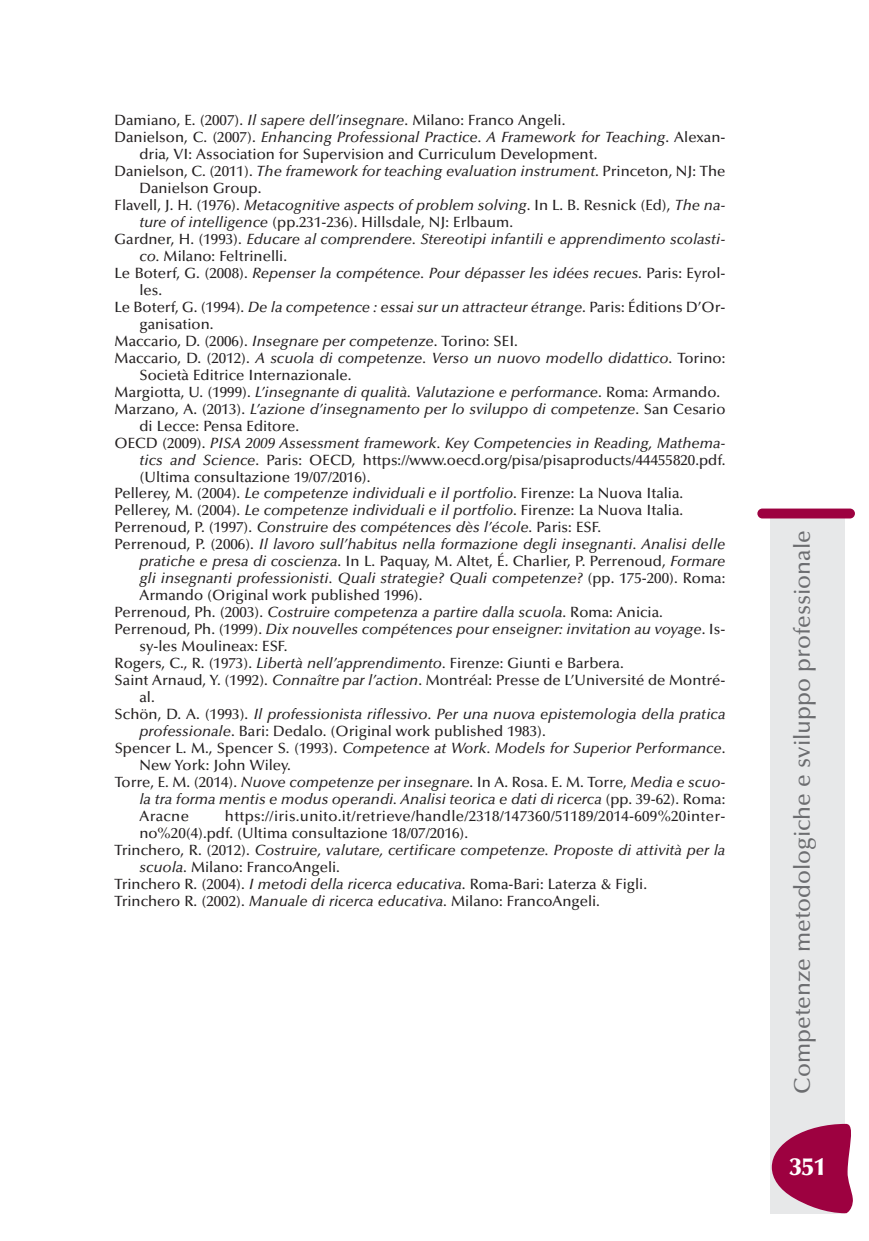
<style>
.page{position:relative;width:869px;height:1241px;background:#fff}
.page>*{position:absolute;margin:0;border:0;box-sizing:border-box;transform-origin:0 0}
.t1{font:900 24.5px "Optima";color:#fff}
.t2{font:500 22.75px "Optima";color:#6c6d70}
.t3{font:italic 500 14.88px "Optima";color:#231f20}
.t4{font:500 14.88px "Optima";color:#231f20}
.t5{font:500 14.88px "Optima";letter-spacing:.02em;color:#231f20}
.s1{font-style:italic}
.s2{font-style:normal}
</style>
<div class="page">
<div style="left:770px;top:516px;width:74px;height:697px;background:#e7e8e9"></div>
<div style="left:757px;top:508px;width:97px;height:10px;background:#9d0140;border-radius:5px"></div>
<svg style="left:771px;top:1123px;width:82px;height:89px"></svg>
<p class="t4" style="left:115px;top:114px;width:452px">Damiano, E. (2007). <span class="s1">Il sapere dell’insegnare</span>. Milano: Franco Angeli.</p>
<p class="t3" style="left:115px;top:131px;width:612px"><span class="s2">Danielson, C. (2007).</span> Enhancing Professional Practice. A Framework for Teaching<span class="s2">. Alexan-</span></p>
<p class="t4" style="left:139px;top:148px;width:459px">dria, VI: Association for Supervision and Curriculum Development.</p>
<p class="t3" style="left:115px;top:165px;width:612px"><span class="s2">Danielson, C. (2011).</span> The framework for teaching evaluation instrument<span class="s2">. Princeton, NJ: The</span></p>
<p class="t4" style="left:139px;top:182px;width:123px">Danielson Group.</p>
<p class="t3" style="left:115px;top:199px;width:612px"><span class="s2">Flavell, J. H. (1976).</span> Metacognitive aspects of problem solving<span class="s2">. In L. B. Resnick (Ed),</span> The na-</p>
<p class="t4" style="left:139px;top:216px;width:375px"><span class="s1">ture of intelligence</span> (pp.231-236). Hillsdale, NJ: Erlbaum.</p>
<p class="t3" style="left:115px;top:233px;width:612px"><span class="s2">Gardner, H. (1993).</span> Educare al comprendere. Stereotipi infantili e apprendimento scolasti-</p>
<p class="t4" style="left:139px;top:250px;width:149px"><span class="s1">co.</span> Milano: Feltrinelli.</p>
<p class="t3" style="left:115px;top:267px;width:612px"><span class="s2">Le Boterf, G. (2008).</span> Repenser la compétence. Pour dépasser les idées recues<span class="s2">. Paris: Eyrol-</span></p>
<p class="t4" style="left:139px;top:284px;width:24px">les.</p>
<p class="t3" style="left:115px;top:301px;width:612px"><span class="s2">Le Boterf, G. (1994).</span> De la competence : essai sur un attracteur étrange<span class="s2">. Paris: Éditions D’Or-</span></p>
<p class="t4" style="left:139px;top:318px;width:75px">ganisation.</p>
<p class="t4" style="left:115px;top:335px;width:404px">Maccario, D. (2006). <span class="s1">Insegnare per competenze</span>. Torino: SEI.</p>
<p class="t3" style="left:115px;top:352px;width:612px"><span class="s2">Maccario, D. (2012).</span> A scuola di competenze. Verso un nuovo modello didattico<span class="s2">. Torino:</span></p>
<p class="t4" style="left:139px;top:369px;width:213px">Società Editrice Internazionale.</p>
<p class="t3" style="left:115px;top:386px;width:606px"><span class="s2">Margiotta, U. (1999).</span> L’insegnante di qualità. Valutazione e performance<span class="s2">. Roma: Armando.</span></p>
<p class="t3" style="left:115px;top:403px;width:612px"><span class="s2">Marzano, A. (2013).</span> L’azione d’insegnamento per lo sviluppo di competenze<span class="s2">. San Cesario</span></p>
<p class="t4" style="left:139px;top:420px;width:161px">di Lecce: Pensa Editore.</p>
<p class="t3" style="left:115px;top:436px;width:612px"><span class="s2">OECD (2009).</span> PISA 2009 Assessment framework. Key Competencies in Reading, Mathema-</p>
<p class="t4" style="left:139px;top:453px;width:587px"><span class="s1">tics and Science</span>. Paris: OECD, https://www.oecd.org/pisa/pisaproducts/44455820.pdf.</p>
<p class="t4" style="left:139px;top:470px;width:232px">(Ultima consultazione 19/07/2016).</p>
<p class="t4" style="left:115px;top:487px;width:569px">Pellerey, M. (2004). <span class="s1">Le competenze individuali e il portfolio</span>. Firenze: La Nuova Italia.</p>
<p class="t4" style="left:115px;top:504px;width:569px">Pellerey, M. (2004). <span class="s1">Le competenze individuali e il portfolio</span>. Firenze: La Nuova Italia.</p>
<p class="t3" style="left:115px;top:521px;width:488px"><span class="s2">Perrenoud, P. (1997).</span> Construire des compétences dès l’école<span class="s2">. Paris: ESF.</span></p>
<p class="t3" style="left:115px;top:538px;width:612px"><span class="s2">Perrenoud, P. (2006).</span> Il lavoro sull’habitus nella formazione degli insegnanti. Analisi delle</p>
<p class="t4" style="left:139px;top:555px;width:587px"><span class="s1">pratiche e presa di coscienza</span>. In L. Paquay, M. Altet, É. Charlier, P. Perrenoud, <span class="s1">Formare</span></p>
<p class="t3" style="left:139px;top:572px;width:587px">gli insegnanti professionisti. Quali strategie? Quali competenze? <span class="s2">(pp. 175-200). Roma:</span></p>
<p class="t4" style="left:139px;top:589px;width:284px">Armando (Original work published 1996).</p>
<p class="t3" style="left:115px;top:606px;width:549px"><span class="s2">Perrenoud, Ph. (2003).</span> Costruire competenza a partire dalla scuola<span class="s2">. Roma: Anicia.</span></p>
<p class="t3" style="left:115px;top:623px;width:612px"><span class="s2">Perrenoud, Ph. (1999).</span> Dix nouvelles compétences pour enseigner: invitation au voyage<span class="s2">. Is-</span></p>
<p class="t4" style="left:139px;top:640px;width:149px">sy-les Moulineax: ESF.</p>
<p class="t4" style="left:115px;top:657px;width:510px">Rogers, C., R. (1973). <span class="s1">Libertà nell’apprendimento.</span> Firenze: Giunti e Barbera.</p>
<p class="t4" style="left:115px;top:674px;width:612px">Saint Arnaud, Y. (1992). <span class="s1">Connaître par l’action</span>. Montréal: Presse de L’Université de Montré-</p>
<p class="t4" style="left:139px;top:691px;width:17px">al.</p>
<p class="t3" style="left:115px;top:708px;width:612px"><span class="s2">Schön, D. A. (1993).</span> Il professionista riflessivo. Per una nuova epistemologia della pratica</p>
<p class="t4" style="left:139px;top:725px;width:407px"><span class="s1">professionale</span>. Bari: Dedalo. (Original work published 1983).</p>
<p class="t3" style="left:115px;top:742px;width:612px"><span class="s2">Spencer L. M., Spencer S. (1993).</span> Competence at Work. Models for Superior Performance<span class="s2">.</span></p>
<p class="t4" style="left:139px;top:758px;width:153px">New York: John Wiley.</p>
<p class="t3" style="left:115px;top:775px;width:612px"><span class="s2">Torre, E. M. (2014).</span> Nuove competenze per insegnare<span class="s2">. In A. Rosa. E. M. Torre,</span> Media e scuo-</p>
<p class="t3" style="left:139px;top:792px;width:587px">la tra forma mentis e modus operandi. Analisi teorica e dati di ricerca <span class="s2">(pp. 39-62). Roma:</span></p>
<p class="t4" style="left:139px;top:809px;width:51px">Aracne</p>
<p class="t5" style="left:225px;top:809px;width:501px">https://iris.unito.it/retrieve/handle/2318/147360/51189/2014-609%20inter-</p>
<p class="t4" style="left:139px;top:826px;width:330px">no%20(4).pdf. (Ultima consultazione 18/07/2016).</p>
<p class="t3" style="left:115px;top:843px;width:612px"><span class="s2">Trinchero, R. (2012).</span> Costruire, valutare, certificare competenze. Proposte di attività per la</p>
<p class="t4" style="left:139px;top:860px;width:202px"><span class="s1">scuola</span>. Milano: FrancoAngeli.</p>
<p class="t4" style="left:114px;top:877px;width:534px">Trinchero R. (2004). <span class="s1">I metodi della ricerca educativa</span>. Roma-Bari: Laterza &amp; Figli.</p>
<p class="t4" style="left:114px;top:894px;width:486px">Trinchero R. (2002). <span class="s1">Manuale di ricerca educativa</span>. Milano: FrancoAngeli.</p>
<h2 class="t2" style="left:792px;top:1093px;width:564px;rotate:-90deg">Competenze metodologiche e sviluppo professionale</h2>
<h1 class="t1" style="left:789px;top:1156px;width:38px">351</h1>
</div>
